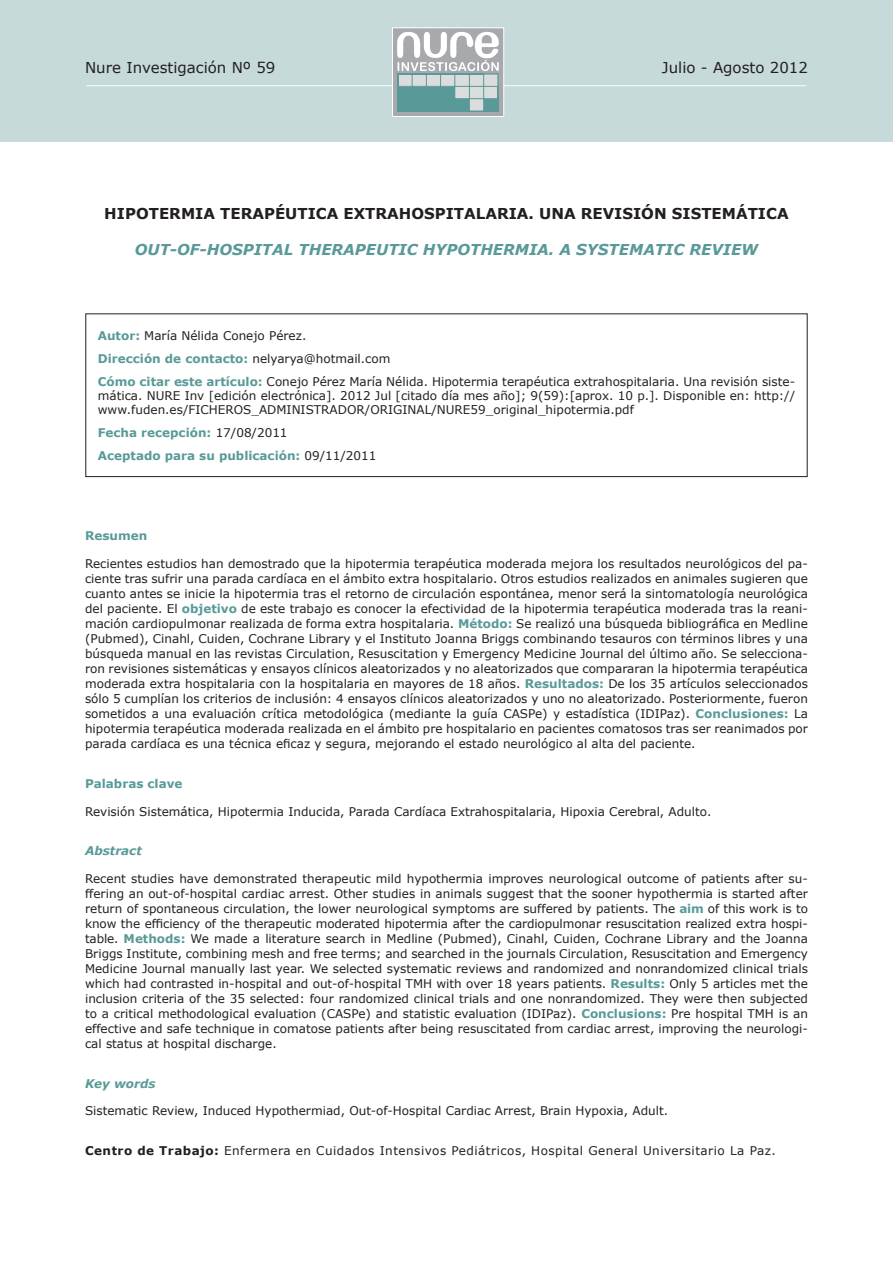
<style>
.page{position:relative;width:893px;height:1263px;background:#fff}
.page>*{position:absolute;margin:0;border:0;box-sizing:border-box;transform-origin:0 0}
.t1{font:18px "Times";color:#fff}
.t2{font:700 15px "Verdana";color:#231f20}
.t3{font:italic 700 15px "Verdana";color:#599a98}
.t4{font:15px "Verdana";color:#231f20}
.t5{font:12px/15px "Verdana";color:#231f20}
.t6{font:12px "Verdana";letter-spacing:.04em;color:#231f20}
.t7{font:700 12px/23px "Verdana";color:#599a98}
.t8{font:italic 700 12px "Verdana";color:#599a98}
.s1{font-weight:700;color:#599a98}
.s2{font-weight:400;color:#231f20}
.s3{font-weight:700}
</style>
<div class="page">
<div style="left:0;top:0;width:893px;height:141px;background:#c5dad9"></div>
<div style="left:392px;top:28px;width:112px;height:88px;background:#a8a9ad"></div>
<svg style="left:397px;top:32px;width:102px;height:80px"></svg>
<div style="left:392px;top:27px;width:112px;height:90px;border:1px solid #fff"></div>
<div style="left:85px;top:313px;width:722px;height:164px;border:1px solid #231f20"></div>
<p class="t4" style="left:85px;top:58px;width:192px">Nure Investigación Nº 59</p>
<p class="t4" style="left:662px;top:58px;width:147px">Julio - Agosto 2012</p>
<h1 class="t1" style="left:86px;top:68px;width:722px">________________________________________________________________________________</h1>
<p class="t2" style="left:104px;top:204px;width:149px">Hipotermia terap</p>
<p class="t2" style="left:275px;top:204px;width:103px">éutica extrah</p>
<p class="t2" style="left:411px;top:204px;width:367px">ospitalaria. U na revisión sistemática</p>
<p class="t3" style="left:135px;top:240px;width:625px">OUT-O F-HOSPITAL THERAPEUTIC HYPO THERMIA. A SYSTEMATIC REVIEW</p>
<p class="t5" style="left:98px;top:324px;width:699px;line-height:23px"><span class="s1">Autor:</span> María Nélida Conejo Pérez.<br><span class="s1">Dirección de contacto:</span> nelyarya@hotmail.com<br><span class="s1">Cómo citar este artículo:</span> Conejo Pérez María Nélida. Hipotermia terapéutica extrahospitalaria. Una revisión siste-</p>
<p class="t5" style="left:98px;top:388px;width:699px;line-height:14.4px">mática. NURE Inv [edición electrónica]. 2012 Jul [citado día mes año]; 9(59):[aprox. 10 p.]. Disponible en: http:// www.fuden.es/FICHEROS_ADMINISTRADOR/ORIGINAL/NURE59_original_hipotermia.pdf</p>
<p class="t7" style="left:98px;top:421px;width:280px">Fecha recepción: <span class="s2">17/08/2011<br></span>Aceptado para su publicación: <span class="s2">09/11/2011</span></p>
<p class="t7" style="left:85px;top:524px;width:64px">Resumen</p>
<p class="t5" style="left:85px;top:556px;width:724px;text-align:justify">Recientes estudios han demostrado que la hipotermia terapéutica moderada mejora los resultados neurológicos del pa&shy;ciente tras sufrir una parada cardíaca en el ámbito extra hospitalario. Otros estudios realizados en animales sugieren que cuanto antes se inicie la hipotermia tras el retorno de circulación espontánea, menor será la sintomatología neurológica del paciente. El <span class="s1">objetivo</span> de este trabajo es conocer la efectividad de la hipotermia terapéutica moderada tras la reani&shy;mación cardiopulmonar realizada de forma extra hospitalaria. <span class="s1">Método:</span> Se realizó una búsqueda bibliográfica en Medline (Pubmed), Cinahl, Cuiden, Cochrane Library y el Instituto Joanna Briggs combinando tesauros con términos libres y una búsqueda manual en las revistas Circulation, Resuscitation y Emergency Medicine Journal del último año. Se selecciona&shy;ron revisiones sistemáticas y ensayos clínicos aleatorizados y no aleatorizados que compararan la hipotermia terapéutica moderada extra hospitalaria con la hospitalaria en mayores de 18 años. <span class="s1">Resultados:</span> De los 35 artículos seleccionados sólo 5 cumplían los criterios de inclusión: 4 ensayos clínicos aleatorizados y uno no aleatorizado. Posteriormente, fueron sometidos a una evaluación crítica metodológica (mediante la guía CASPe) y estadística (IDIPaz). <span class="s1">Conclusiones:</span> La hipotermia terapéutica moderada realizada en el ámbito pre hospitalario en pacientes comatosos tras ser reanimados por parada cardíaca es una técnica eficaz y segura, mejorando el estado neurológico al alta del paciente.</p>
<p class="t7" style="left:85px;top:771px;width:99px">Palabras clave</p>
<p class="t5" style="left:85px;top:803px;width:628px">Revisión Sistemática, Hipotermia Inducida, Parada Cardíaca Extrahospitalaria, Hipoxia Cerebral, Adulto.</p>
<p class="t8" style="left:85px;top:843px;width:59px">ABSTRACT</p>
<p class="t5" style="left:85px;top:871px;width:724px;text-align:justify">Recent studies have demonstrated therapeutic mild hypothermia improves neurological outcome of patients after su&shy;ffering an out-of-hospital cardiac arrest. Other studies in animals suggest that the sooner hypothermia is started after return of spontaneous circulation, the lower neurological symptoms are suffered by patients. The <span class="s1">aim</span> of this work is to know the efficiency of the therapeutic moderated hipotermia after the cardiopulmonar resuscitation realized extra hospi&shy;table. <span class="s1">Methods:</span> We made a literature search in Medline (Pubmed), Cinahl, Cuiden, Cochrane Library and the Joanna Briggs Institute, combining mesh and free terms; and searched in the journals Circulation, Resuscitation and Emergency Medicine Journal manually last year. We selected systematic reviews and randomized and nonrandomized clinical trials which had contrasted in-hospital and out-of-hospital TMH with over 18 years patients. <span class="s1">Results:</span> Only 5 articles met the inclusion criteria of the 35 selected: four randomized clinical trials and one nonrandomized. They were then subjected to a critical methodological evaluation (CASPe) and statistic evaluation (IDIPaz). <span class="s1">Conclusions:</span> Pre hospital TMH is an effective and safe technique in comatose patients after being resuscitated from cardiac arrest, improving the neurologi&shy;cal status at hospital discharge.</p>
<p class="t8" style="left:85px;top:1075px;width:72px">KEY WORDS</p>
<p class="t5" style="left:85px;top:1102px;width:585px">Sistematic Review, Induced Hypothermiad, Out-of-Hospital Cardiac Arrest, Brain Hypoxia, Adult.</p>
<p class="t6" style="left:85px;top:1142px;width:692px"><span class="s3">Centro de Trabajo:</span> Enfermera en Cuidados Intensivos Pediátricos, Hospital General Universitario La Paz.</p>
</div>
